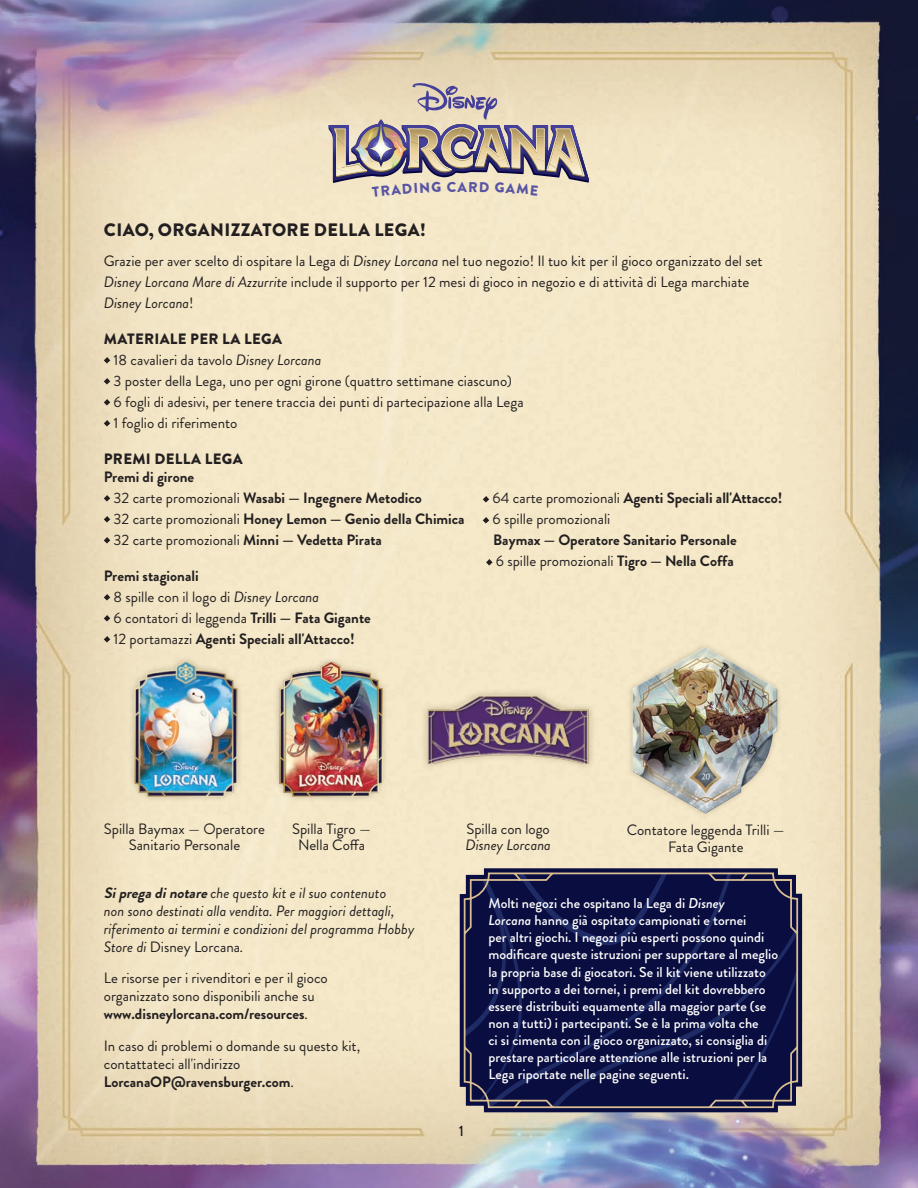
<style>
.page{position:relative;width:918px;height:1188px;background:#fff}
.page>*{position:absolute;margin:0;border:0;box-sizing:border-box;transform-origin:0 0}
.t1{font:900 18px "Brandon Grotesque";letter-spacing:.02em;color:#231f20}
.t2{font:15px/21px "Brandon Grotesque";color:#231f20}
.t3{font:700 15px/21px "Brandon Grotesque";color:#231f20}
.t4{font:italic 15px/18px "Brandon Grotesque";color:#231f20}
.t5{font:900 15px "Brandon Grotesque";letter-spacing:.02em;color:#231f20}
.t6{font:500 15px "Brandon Grotesque";color:#231f20}
.t7{font:500 14.25px/17.1px "Brandon Grotesque";color:#fff}
.t8{font:900 14.25px "Brandon Grotesque";color:#5754a3}
.s1{font-style:italic}
.s2{font-weight:900}
.s3{font-weight:400}
.s4{font-weight:400;font-style:italic}
.s5{font-weight:700}
.s6{font-style:normal}
</style>
<div class="page">
<img style="left:0;top:0;width:918px;height:1188px">
<img style="left:327px;top:80px;width:263px;height:105px">
<div style="left:421px;top:688px;width:175px;height:82px;background:#796e4d;opacity:.4"></div>
<img style="left:426px;top:695px;width:164px;height:69px">
<div style="left:627px;top:641px;width:156px;height:177px;background:#f3e6c7"></div>
<img style="left:632px;top:646px;width:147px;height:168px">
<div style="left:273px;top:656px;width:115px;height:146px;background:#796e4d;opacity:.4"></div>
<img style="left:279px;top:662px;width:105px;height:135px">
<div style="left:129px;top:656px;width:114px;height:146px;background:#796e4d;opacity:.4"></div>
<img style="left:132px;top:662px;width:105px;height:135px">
<svg style="left:104px;top:357px;width:6px;height:7px"></svg>
<svg style="left:104px;top:378px;width:6px;height:7px"></svg>
<svg style="left:104px;top:399px;width:6px;height:7px"></svg>
<svg style="left:104px;top:420px;width:6px;height:7px"></svg>
<svg style="left:104px;top:495px;width:6px;height:7px"></svg>
<svg style="left:104px;top:516px;width:6px;height:7px"></svg>
<svg style="left:104px;top:537px;width:6px;height:7px"></svg>
<svg style="left:104px;top:594px;width:6px;height:7px"></svg>
<svg style="left:104px;top:615px;width:6px;height:7px"></svg>
<svg style="left:104px;top:636px;width:6px;height:7px"></svg>
<svg style="left:483px;top:496px;width:6px;height:6px"></svg>
<svg style="left:483px;top:517px;width:6px;height:7px"></svg>
<svg style="left:486px;top:559px;width:7px;height:7px"></svg>
<svg style="left:462px;top:833px;width:338px;height:277px;background:#313256"></svg>
<svg style="left:329px;top:81px;width:260px;height:116px;background:#c5b8aa"></svg>
<p class="t8" style="left:458px;top:177px;width:11px">A</p>
<p class="t1" style="left:104px;top:217px;width:323px">CIAO, ORGANIZZATORE DELLA LEGA!</p>
<p class="t2" style="left:104px;top:251px;width:660px">Grazie per aver scelto di ospitare la Lega di <span class="s1">Disney Lorcana</span> nel tuo negozio! Il tuo kit per il gioco organizzato del set<br><span class="s1">Disney Lorcana Mare di Azzurrite</span> include il supporto per 12 mesi di gioco in negozio e di attività di Lega marchiate<br><span class="s1">Disney Lorcana</span>!</p>
<p class="t2" style="left:114px;top:329px;width:412px;text-indent:-10px"><span class="s2">MATERIALE PER LA LEGA<br></span>18 cavalieri da tavolo <span class="s1">Disney Lorcana<br></span>3 poster della Lega, uno per ogni girone (quattro settimane ciascuno)<br>6 fogli di adesivi, per tenere traccia dei punti di partecipazione alla Lega 1 foglio di riferimento</p>
<p class="t5" style="left:104px;top:448px;width:140px">PREMI DELLA LEGA</p>
<p class="t3" style="left:114px;top:467px;width:353px;text-indent:-10px">Premi di girone<br><span class="s3">32 carte promozionali</span> Wasabi — Ingegnere Metodico<br><span class="s3">32 carte promozionali</span> Honey Lemon — Genio della Chimica <span class="s3">32 carte promozionali</span> Minni — Vedetta Pirata</p>
<p class="t3" style="left:114px;top:566px;width:259px;text-indent:-10px">Premi stagionali<br><span class="s3">8 spille con il logo di</span> <span class="s4">Disney Lorcana<br></span><span class="s3">6 contatori di leggenda</span> Trilli — Fata Gigante <span class="s3">12 portamazzi</span> Agenti Speciali all'Attacco!</p>
<p class="t2" style="left:493px;top:487px;width:291px">64 carte promozionali <span class="s5">Agenti Speciali all'Attacco!<br></span>6 spille promozionali</p>
<p class="t3" style="left:493px;top:529px;width:245px">Baymax — Operatore Sanitario Personale<br><span class="s3">6 spille promozionali</span> Tigro — Nella Coffa</p>
<p class="t2" style="left:104px;top:820px;width:163px;line-height:16.5px;text-align:center">Spilla Baymax — Operatore<br>Sanitario Personale</p>
<p class="t2" style="left:292px;top:820px;width:80px;line-height:16.5px;text-align:center">Spilla Tigro —<br>Nella Coffa</p>
<p class="t2" style="left:466px;top:818px;width:85px">Spilla con logo</p>
<p class="t4" style="left:465px;top:836px;width:87px">Disney Lorcana</p>
<p class="t2" style="left:627px;top:822px;width:160px;line-height:16.5px;text-align:center">Contatore leggenda Trilli —<br>Fata Gigante</p>
<p class="t4" style="left:104px;top:884px;width:312px"><span class="s5">Sipregadinotare</span>che questo kit e il suo contenuto<br>non sono destinati alla vendita. Per maggiori dettagli, riferimento ai termini e condizioni del programma Hobby Store di <span class="s6">Disney Lorcana</span>.</p>
<p class="t2" style="left:104px;top:969px;width:226px;line-height:18px">Le risorse per i rivenditori e per il gioco organizzato sono disponibili anche su <span class="s5">www.disneylorcana.com/resources</span>.</p>
<p class="t2" style="left:104px;top:1037px;width:258px;line-height:18px">In caso di problemi o domande su questo kit, contattateci all'indirizzo<br><span class="s5">LorcanaOP@ravensburger.com</span>.</p>
<p class="t6" style="left:459px;top:1120px;width:7px">1</p>
<p class="t7" style="left:488px;top:895px;width:291px">Molti negozi che ospitano la Lega di <span class="s1">Disney<br>Lorcana</span> hanno già ospitato campionati e tornei<br>per altri giochi. I negozi più esperti possono quindi modificare queste istruzioni per supportare al meglio la propria base di giocatori. Se il kit viene utilizzato in supporto a dei tornei, i premi del kit dovrebbero essere distribuiti equamente alla maggior parte (se non a tutti) i partecipanti. Se è la prima volta che<br>ci si cimenta con il gioco organizzato, si consiglia di prestare particolare attenzione alle istruzioni per la Lega riportate nelle pagine seguenti.</p>
</div>
